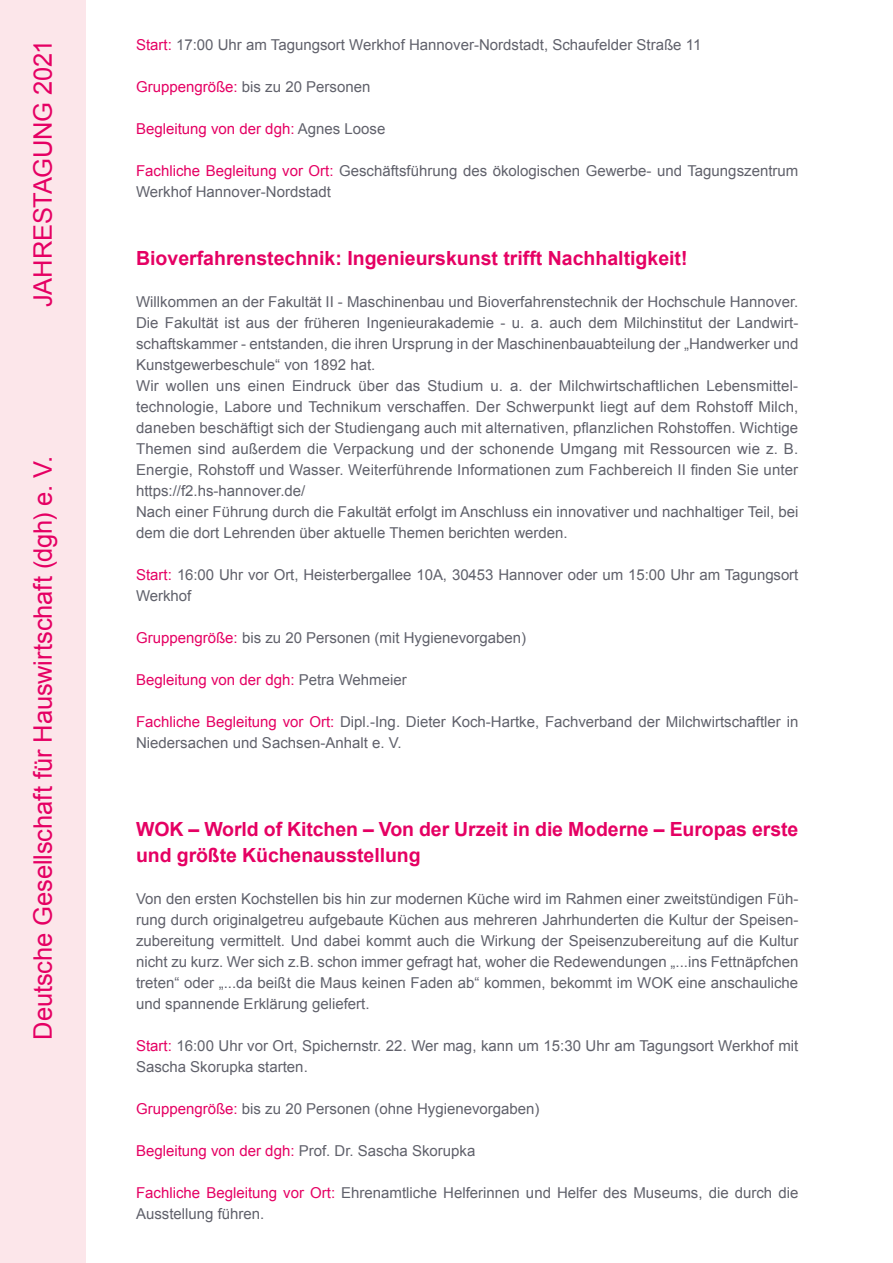
<style>
.page{position:relative;width:893px;height:1263px;background:#fff}
.page>*{position:absolute;margin:0;border:0;box-sizing:border-box;transform-origin:0 0}
.t1{font:25.5px "Arial";letter-spacing:-.005em;color:#e50063}
.t2{font:700 19.5px/25.5px "Arial";letter-spacing:-.005em;color:#e50063}
.t3{font:15px/21px "Arial";color:#60616b}
.t4{font:15px "Arial";color:#e50063}
.s1{color:#e50063}
.s2{color:#60616b}
</style>
<div class="page">
<div style="left:0;top:0;width:85px;height:1263px;background:#fce6ea"></div>
<h1 class="t1" style="left:26px;top:307px;width:269px;rotate:-90deg">Jah restag ung 2021</h1>
<p class="t3" style="left:136px;top:35px;width:567px"><span class="s1">Start:</span> 17:00 U hr am Tagungsort Werkhof Hannover-Nordstadt, Schaufelder Straße 11</p>
<p class="t3" style="left:136px;top:77px;width:236px"><span class="s1">Gruppengröße:</span> bis zu 20 Personen</p>
<p class="t4" style="left:136px;top:119px;width:251px">Begleitung von der dgh: <span class="s2">Agnes Loose</span></p>
<p class="t3" style="left:136px;top:161px;width:664px"><span class="s1">Fachliche Begleitung vor Ort:</span> Geschäftsführung des ökologischen Gewerbe- und Tagungszentrum<br>Werkhof Hannover-Nordstadt</p>
<h2 class="t2" style="left:136px;top:246px;width:553px">Bioverfahrenstechnik: Ingenieurskunst trifft Nachhaltigkeit!</h2>
<p class="t3" style="left:136px;top:291px;width:664px">Willkommen an der Fakultät II - Maschinenbau und Bioverfahrenstechnik der Hochschule Hannover.<br>Die Fakultät ist aus der früheren Ingenieurakademie - u. a. auch dem Milchinstitut der Landwirt&shy;schaftskammer - entstanden, die ihren U rsprung in der Maschinenbauabteilung der „Handwerker und Kunstgewerbeschule“ von 1892 hat.<br>Wir wollen uns einen Eindruck über das Studium u. a. der Milchwirtschaftlichen Lebensmittel&shy;technologie, Labore und Technikum verschaffen. Der Schwerpunkt liegt auf dem Rohstoff Milch, daneben beschäftigt sich der Studiengang auch mit alternativen, pflanzlichen Rohstoffen. Wichtige Themen sind außerdem die Verpackung und der schonende U mgang mit Ressourcen wie z. B.<br>Energie, Rohstoff und Wasser. Weiterführende Informationen zum Fachbereich II finden Sie unter https://f2.hs-hannover.de/<br>Nach einer Führung durch die Fakultät erfolgt im Anschluss ein innovativer und nachhaltiger Teil, bei dem die dort Lehrenden über aktuelle Themen berichten werden.</p>
<p class="t3" style="left:136px;top:564px;width:664px"><span class="s1">Start:</span> 16:00 U hr vor Ort, Heisterbergallee 10A, 30453 Hannover oder um 15:00 U hr am Tagungsort<br>Werkhof</p>
<p class="t3" style="left:136px;top:627px;width:392px"><span class="s1">Gruppengröße:</span> bis zu 20 Personen (mit Hygienevorgaben)</p>
<p class="t4" style="left:136px;top:670px;width:272px">Begleitung von der dgh: <span class="s2">Petra Wehmeier</span></p>
<p class="t3" style="left:136px;top:711px;width:664px"><span class="s1">Fachliche Begleitung vor Ort:</span> Dipl.-Ing. Dieter Koch-Hartke, Fachverband der Milchwirtschaftler in<br>N iedersachen und Sachsen-Anhalt e. V.</p>
<h1 class="t1" style="left:26px;top:1039px;width:585px;rotate:-90deg">Deutsche Gesellschaft für Hauswirtschaft (dgh) e. V.</h1>
<h2 class="t2" style="left:136px;top:817px;width:664px">WOK – World of Kitchen – Von der Urzeit in die Moderne – Europas erste und größte Küchenausstellung</h2>
<p class="t3" style="left:136px;top:888px;width:664px;text-align:justify">Von den ersten Kochstellen bis hin zur modernen Küche wird im Rahmen einer zweitstündigen Füh&shy;rung durch originalgetreu aufgebaute Küchen aus mehreren Jahrhunderten die Kultur der Speisen&shy;zubereitung vermittelt. U nd dabei kommt auch die Wirkung der Speisenzubereitung auf die Kultur nicht zu kurz. Wer sich z.B. schon immer gefragt hat, woher die Redewendungen „...ins Fettnäpfchen treten“ oder „...da beißt die Maus keinen Faden ab“ kommen, bekommt im WOK eine anschauliche und spannende Erklärung geliefert.</p>
<p class="t3" style="left:136px;top:1035px;width:664px"><span class="s1">Start:</span> 16:00 U hr vor Ort, Spichernstr. 22. Wer mag, kann um 15:30 U hr am Tagungsort Werkhof mit<br>Sascha Skorupka starten.</p>
<p class="t3" style="left:136px;top:1098px;width:405px"><span class="s1">Gruppengröße:</span> bis zu 20 Personen (ohne Hygienevorgaben)</p>
<p class="t3" style="left:136px;top:1140px;width:341px"><span class="s1">Begleitung von der dgh:</span> Prof. Dr. Sascha Skorupka</p>
<p class="t3" style="left:136px;top:1182px;width:664px"><span class="s1">Fachliche Begleitung vor Ort:</span> Ehrenamtliche Helferinnen und Helfer des Museums, die durch die<br>Ausstellung führen.</p>
</div>
